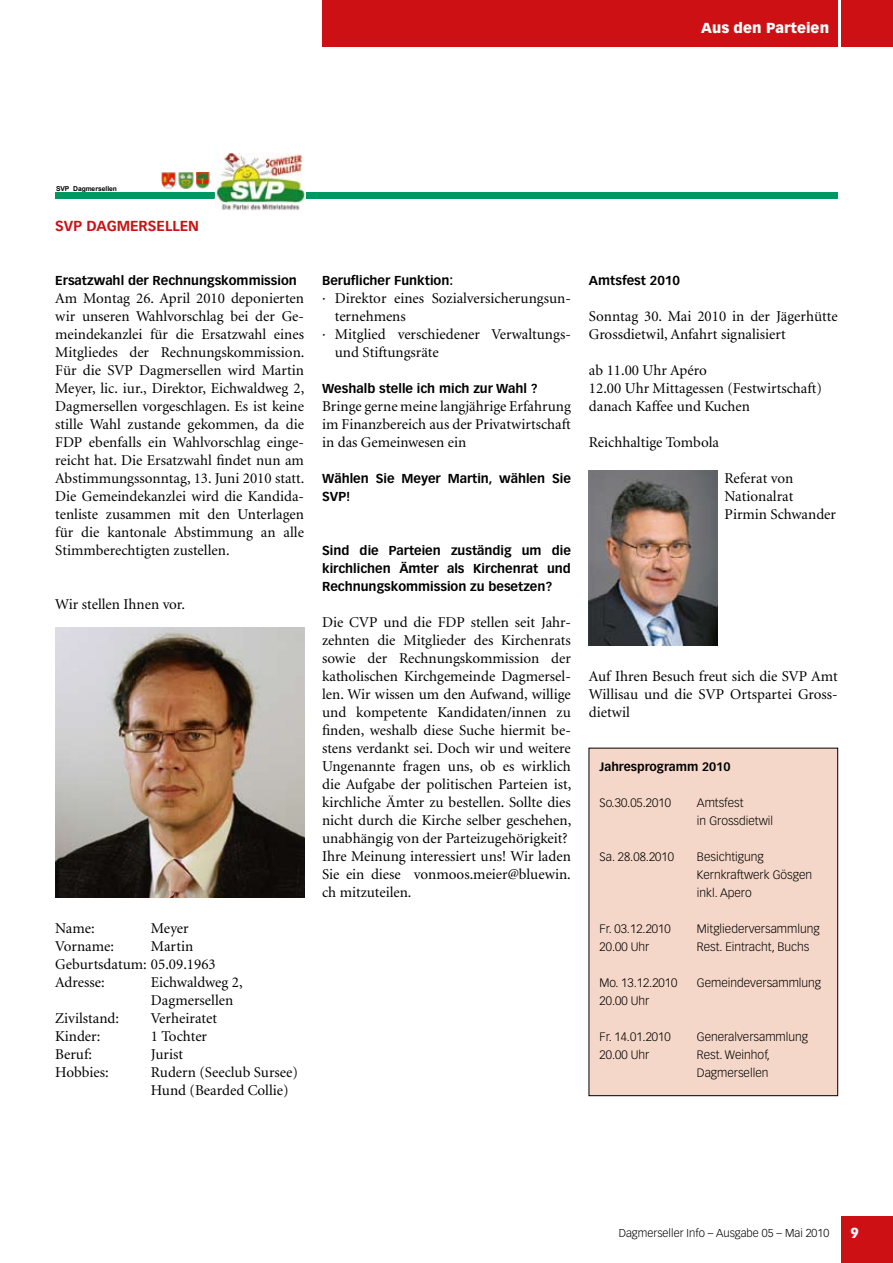
<style>
.page{position:relative;width:893px;height:1263px;background:#fff}
.page>*{position:absolute;margin:0;border:0;box-sizing:border-box;transform-origin:0 0}
.t1{font:15px/18px "Minion";color:#000}
.t2{font:900 14.25px "Vectora LH";letter-spacing:.005em;color:#fff}
.t3{font:700 14.25px "Vectora LH";color:#cd1013}
.t4{font:700 12.75px/18px "Vectora LH";color:#000}
.t5{font:300 12px/18px "Vectora LH";color:#000}
.t6{font:700 12px "Vectora LH";color:#000}
.t7{font:300 11.25px "Vectora LH";color:#000}
.t8{font:700 6.75px "Arial";letter-spacing:-.01em;color:#000}
</style>
<div class="page">
<div style="left:589px;top:748px;width:249px;height:348px;background:#f5d7c9"></div>
<div style="left:589px;top:748px;width:249px;height:348px;border:1px solid #000"></div>
<div style="left:322px;top:0;width:516px;height:47px;background:#cd1013"></div>
<div style="left:842px;top:0;width:51px;height:47px;background:#cd1013"></div>
<div style="left:842px;top:1216px;width:51px;height:47px;background:#cd1013"></div>
<img style="left:215px;top:153px;width:89px;height:57px">
<img style="left:196px;top:173px;width:14px;height:16px">
<img style="left:178px;top:173px;width:16px;height:16px">
<img style="left:161px;top:173px;width:15px;height:16px">
<img style="left:55px;top:627px;width:249px;height:270px">
<img style="left:589px;top:471px;width:128px;height:174px">
<div style="left:55px;top:192px;width:159px;height:7px;background:#009862"></div>
<div style="left:306px;top:192px;width:532px;height:7px;background:#009862"></div>
<p class="t2" style="left:701px;top:19px;width:129px">Aus den Parteien</p>
<p class="t8" style="left:56px;top:184px;width:62px">SVP Dagmersellen</p>
<p class="t3" style="left:55px;top:217px;width:42px">SVP Dag</p>
<p class="t3" style="left:117px;top:217px;width:23px">merse</p>
<p class="t3" style="left:165px;top:217px;width:36px">llen</p>
<p class="t4" style="left:55px;top:272px;width:243px">Ersatzwahl der Rechnungskommission</p>
<p class="t1" style="left:55px;top:290px;width:251px;text-align:justify">Am Montag 26. April 2010 deponierten wir unseren Wahlvorschlag bei der Ge&shy;meindekanzlei für die Ersatzwahl eines Mitgliedes der Rechnungskommission.<br>Für die SVP Dagmersellen wird Martin Meyer, lic. iur., Direktor, Eichwaldweg 2, Dagmersellen vorgeschlagen. Es ist keine stille Wahl zustande gekommen, da die FDP ebenfalls ein Wahlvorschlag einge&shy;reicht hat. Die Ersatzwahl findet nun am Abstimmungssonntag, 13. Juni 2010 statt.<br>Die Gemeindekanzlei wird die Kandida&shy;tenliste zusammen mit den Unterlagen für die kantonale Abstimmung an alle Stimmberechtigten zustellen.</p>
<p class="t1" style="left:55px;top:596px;width:131px">Wir stellen Ihnen vor.</p>
<p class="t1" style="left:55px;top:920px;width:41px">Name:</p>
<p class="t1" style="left:151px;top:920px;width:39px">Meyer</p>
<p class="t1" style="left:55px;top:938px;width:60px">Vorname:</p>
<p class="t1" style="left:55px;top:938px;width:162px;text-indent:96px">Martin<br>Geburtsdatum: 05.09.1963<br>Adresse:</p>
<p class="t1" style="left:151px;top:974px;width:93px">Eichwaldweg 2,<br>Dagmersellen</p>
<p class="t1" style="left:55px;top:1010px;width:65px">Zivilstand:</p>
<p class="t1" style="left:151px;top:1010px;width:68px">Verheiratet</p>
<p class="t1" style="left:55px;top:1028px;width:47px">Kinder:</p>
<p class="t1" style="left:151px;top:1028px;width:58px">1 Tochter</p>
<p class="t1" style="left:55px;top:1046px;width:38px">Beruf:</p>
<p class="t1" style="left:151px;top:1046px;width:34px">Jurist</p>
<p class="t1" style="left:55px;top:1064px;width:55px">Hobbies:</p>
<p class="t1" style="left:151px;top:1064px;width:149px">Rudern (Seeclub Sursee)<br>Hund (Bearded Collie)</p>
<p class="t4" style="left:322px;top:272px;width:133px">Beruflicher Funktion:</p>
<p class="t1" style="left:322px;top:290px;width:250px">· Direktor eines Sozialversicherungsun-</p>
<p class="t1" style="left:335px;top:308px;width:72px">ternehmens</p>
<p class="t1" style="left:322px;top:326px;width:250px">· Mitglied verschiedener Verwaltungs-</p>
<p class="t1" style="left:335px;top:344px;width:105px">und Stiftungsräte</p>
<p class="t4" style="left:322px;top:380px;width:217px">Weshalb stelle ich mich zur Wahl ?</p>
<p class="t1" style="left:322px;top:398px;width:250px;text-align:justify">Bringe gerne meine langjährige Erfahrung im Finanzbereich aus der Privatwirtschaft in das Gemeinwesen ein</p>
<p class="t4" style="left:322px;top:470px;width:250px">Wählen Sie Meyer Martin, wählen Sie<br>SVP !</p>
<p class="t4" style="left:322px;top:542px;width:250px;text-align:justify">Sind die Parteien zuständig um die kirchlichen Ämter als Kirchenrat und Rechnungskommission zu besetzen?</p>
<p class="t1" style="left:322px;top:614px;width:251px">Die CVP und die FDP stellen seit Jahr&shy;zehnten die Mitglieder des Kirchenrats sowie der Rechnungskommission der katholischen Kirchgemeinde Dagmersel&shy;len. Wir wissen um den Aufwand, willige und kompetente Kandidaten/innen zu finden, weshalb diese Suche hiermit be&shy;stens verdankt sei. Doch wir und weitere Ungenannte fragen uns, ob es wirklich die Aufgabe der politischen Parteien ist, kirchliche Ämter zu bestellen. Sollte dies nicht durch die Kirche selber geschehen, unabhängig von der Parteizugehörigkeit?<br>Ihre Meinung interessiert uns! Wir laden Sie ein diese vonmoos.meier@bluewin. ch mitzuteilen.</p>
<p class="t4" style="left:589px;top:272px;width:93px">Amtsfest 2010</p>
<p class="t1" style="left:589px;top:308px;width:250px">Sonntag 30. Mai 2010 in der Jägerhütte<br>Grossdietwil, Anfahrt signalisiert</p>
<p class="t1" style="left:589px;top:362px;width:235px">ab 11.00 Uhr Apéro<br>12.00 Uhr Mittagessen (Festwirtschaft) danach Kaffee und Kuchen</p>
<p class="t1" style="left:589px;top:434px;width:132px">Reichhaltige Tombola</p>
<p class="t1" style="left:725px;top:470px;width:113px">Referat von<br>Nationalrat<br>Pirmin Schwander</p>
<p class="t1" style="left:589px;top:668px;width:250px;text-align:justify">Auf Ihren Besuch freut sich die SVP Amt Willisau und die SVP Ortspartei Gross&shy;dietwil</p>
<p class="t6" style="left:600px;top:760px;width:132px">Jahresprogramm 2010</p>
<p class="t5" style="left:600px;top:794px;width:73px">So.30.05.2010</p>
<p class="t5" style="left:697px;top:794px;width:78px">Amtsfest<br>in Grossdietwil</p>
<p class="t5" style="left:600px;top:848px;width:76px">Sa. 28.08.2010</p>
<p class="t5" style="left:697px;top:848px;width:117px">Besichtigung<br>Kernkraftwerk Gösgen inkl. Apero</p>
<p class="t5" style="left:600px;top:920px;width:73px">Fr. 03.12.2010</p>
<p class="t5" style="left:697px;top:920px;width:124px">Mitgliederversammlung</p>
<p class="t5" style="left:600px;top:938px;width:51px">20.00 Uhr</p>
<p class="t5" style="left:697px;top:938px;width:114px">Rest. Eintracht, Buchs</p>
<p class="t5" style="left:600px;top:974px;width:79px">Mo. 13.12.2010</p>
<p class="t5" style="left:697px;top:974px;width:126px">Gemeindeversammlung</p>
<p class="t5" style="left:600px;top:992px;width:51px">20.00 Uhr</p>
<p class="t5" style="left:600px;top:1028px;width:73px">Fr. 14.01.2010</p>
<p class="t5" style="left:697px;top:1028px;width:113px">Generalversammlung</p>
<p class="t5" style="left:600px;top:1046px;width:51px">20.00 Uhr</p>
<p class="t5" style="left:697px;top:1046px;width:75px">Rest. Weinhof,<br>Dagmersellen</p>
<p class="t7" style="left:619px;top:1227px;width:212px">Dagmerseller Info – Ausgabe 05 – Mai 2010</p>
<p class="t2" style="left:850px;top:1224px;width:10px">9</p>
</div>
